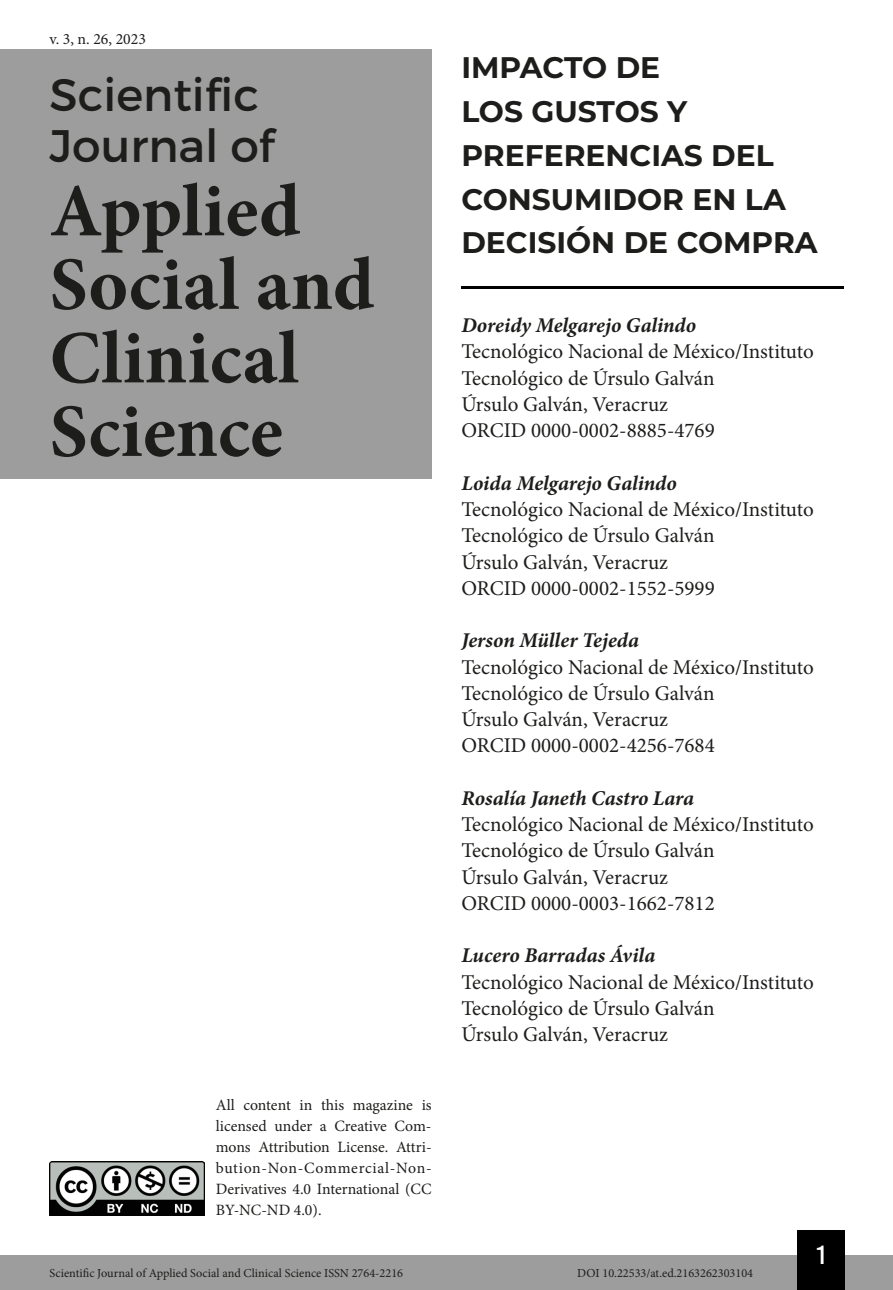
<style>
.page{position:relative;width:893px;height:1290px;background:#fff}
.page>*{position:absolute;margin:0;border:0;box-sizing:border-box;transform-origin:0 0}
.t1{font:700 75.25px/73.5px "Minion Pro";color:#1d1d1b}
.t2{font:45.5px/50.8px "Montserrat";color:#1d1d1b}
.t3{font:700 29.75px/43.8px "Montserrat";color:#1d1d1b}
.t4{font:26.25px "Bebas Kai";color:#fff}
.t5{font:21px/26.2px "Minion Pro";color:#1d1d1b}
.t6{font:italic 700 21px "Minion Pro";letter-spacing:-.005em;color:#1d1d1b}
.t7{font:15.75px/21px "Minion Pro";color:#1d1d1b;text-align:justify}
.t8{font:12.25px "Minion Pro";color:#1d1d1b}
</style>
<div class="page">
<div style="left:0;top:1255px;width:893px;height:35px;background:#9d9d9d"></div>
<div style="left:797px;top:1230px;width:48px;height:60px;background:#000"></div>
<img style="left:50px;top:1161px;width:154px;height:54px">
<div style="left:0;top:50px;width:432px;height:429px;background:#9d9d9d"></div>
<hr style="left:461px;top:286px;width:382px;height:3px;background:#000">
<p class="t7" style="left:50px;top:28px;width:98px">v. 3, n. 26, 2023</p>
<h2 class="t2" style="left:50px;top:69px;width:226px">Scientific<br>Journal of</h2>
<h1 class="t1" style="left:50px;top:174px;width:326px">Applied<br>Social and<br>Clinical<br>Science</h1>
<p class="t7" style="left:216px;top:1095px;width:217px">All content in this magazine is licensed under a Creative Com&shy;mons Attribution License. Attri&shy;bution-Non-Commercial-Non-Derivatives 4.0 International (CC BY-NC-ND 4.0).</p>
<h3 class="t3" style="left:461px;top:44px;width:358px">IMPACTO DE<br>LOS GUSTOS Y<br>PREFERENCIAS DEL<br>CONSUMIDOR EN LA<br>DECISIÓN DE COMPRA</h3>
<p class="t6" style="left:461px;top:310px;width:236px">Doreidy Melgarejo Galindo</p>
<p class="t5" style="left:461px;top:339px;width:354px">Tecnológico Nacional de México/Instituto<br>Tecnológico de Úrsulo Galván<br>Úrsulo Galván, Veracruz<br>ORCID 0000-0002-8885-4769</p>
<p class="t6" style="left:461px;top:468px;width:217px">Loida Melgarejo Galindo</p>
<p class="t5" style="left:461px;top:496px;width:354px">Tecnológico Nacional de México/Instituto<br>Tecnológico de Úrsulo Galván<br>Úrsulo Galván, Veracruz<br>ORCID 0000-0002-1552-5999</p>
<p class="t6" style="left:461px;top:625px;width:179px">Jerson Müller Tejeda</p>
<p class="t5" style="left:461px;top:654px;width:354px">Tecnológico Nacional de México/Instituto<br>Tecnológico de Úrsulo Galván<br>Úrsulo Galván, Veracruz<br>ORCID 0000-0002-4256-7684</p>
<p class="t6" style="left:461px;top:783px;width:234px">Rosalía Janeth Castro Lara</p>
<p class="t5" style="left:461px;top:811px;width:354px">Tecnológico Nacional de México/Instituto<br>Tecnológico de Úrsulo Galván<br>Úrsulo Galván, Veracruz<br>ORCID 0000-0003-1662-7812</p>
<p class="t6" style="left:461px;top:940px;width:195px">Lucero Barradas Ávila</p>
<p class="t5" style="left:461px;top:969px;width:354px">Tecnológico Nacional de México/Instituto<br>Tecnológico de Úrsulo Galván<br>Úrsulo Galván, Veracruz</p>
<p class="t4" style="left:817px;top:1241px;width:10px">1</p>
<p class="t8" style="left:50px;top:1265px;width:355px">Scientific Journal of Applied Social and Clinical Science ISSN 2764-2216</p>
<p class="t8" style="left:577px;top:1265px;width:177px">DOI 10.22533/at.ed.2163262303104</p>
</div>
